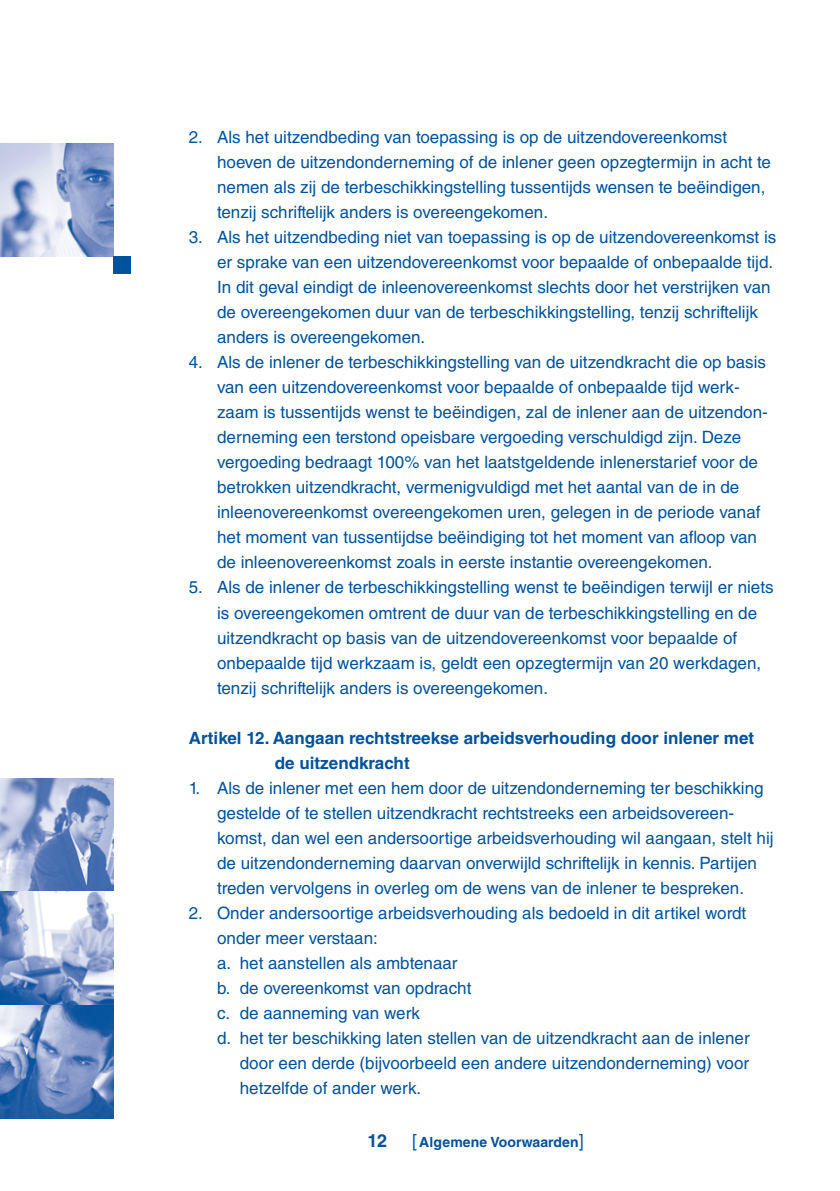
<style>
.page{position:relative;width:840px;height:1191px;background:#fff}
.page>*{position:absolute;margin:0;border:0;box-sizing:border-box;transform-origin:0 0}
.t1{font:700 18px "Helvetica LT Std";color:#01529c}
.t2{font:17px/25px "Helvetica LT Std";color:#01529c}
.t3{font:700 17px/25px "Helvetica LT Std";color:#01529c}
.t4{font:700 14px "Helvetica LT Std";letter-spacing:.01em;color:#01529c}
.s1{font-weight:400;font-size:18px}
</style>
<div class="page">
<img style="left:0;top:778px;width:113px;height:113px">
<svg style="left:0;top:891px;width:113px;height:114px"></svg>
<svg style="left:0;top:1005px;width:113px;height:113px;background:#6e8ec1"></svg>
<img style="left:0;top:143px;width:113px;height:114px">
<div style="left:113px;top:257px;width:17px;height:17px;background:#01529c"></div>
<p class="t2" style="left:217px;top:125px;width:555px;text-indent:-28px">2. Als het uitzendbeding van toepassing is op de uitzendovereenkomst hoeven de uitzendonderneming of de inlener geen opzegtermijn in acht te nemen als zij de terbeschikkingstelling tussentijds wensen te beëindigen, tenzij schriftelijk anders is overeengekomen.</p>
<p class="t2" style="left:217px;top:225px;width:560px;text-indent:-28px">3. Als het uitzendbeding niet van toepassing is op de uitzendovereenkomst is er sprake van een uitzendovereenkomst voor bepaalde of onbepaalde tijd.<br>In dit geval eindigt de inleenovereenkomst slechts door het verstrijken van de overeengekomen duur van de terbeschikkingstelling, tenzij schriftelijk anders is overeengekomen.</p>
<p class="t2" style="left:217px;top:350px;width:552px;text-indent:-28px">4. Als de inlener de terbeschikkingstelling van de uitzendkracht die op basis van een uitzendovereenkomst voor bepaalde of onbepaalde tijd werk&shy;zaam is tussentijds wenst te beëindigen, zal de inlener aan de uitzendon&shy;derneming een terstond opeisbare vergoeding verschuldigd zijn. Deze vergoeding bedraagt 100% van het laatstgeldende inlenerstarief voor de betrokken uitzendkracht, vermenigvuldigd met het aantal van de in de inleenovereenkomst overeengekomen uren, gelegen in de periode vanaf het moment van tussentijdse beëindiging tot het moment van afloop van de inleenovereenkomst zoals in eerste instantie overeengekomen.</p>
<p class="t2" style="left:217px;top:575px;width:557px;text-indent:-28px">5. Als de inlener de terbeschikkingstelling wenst te beëindigen terwijl er niets is overeengekomen omtrent de duur van de terbeschikkingstelling en de uitzendkracht op basis van de uitzendovereenkomst voor bepaalde of onbepaalde tijd werkzaam is, geldt een opzegtermijn van 20 werkdagen, tenzij schriftelijk anders is overeengekomen.</p>
<p class="t3" style="left:275px;top:725px;width:480px;text-indent:-86px">Artikel 12. Aangaan rechtstreekse arbeidsverhouding door inlener met de uitzendkracht</p>
<p class="t2" style="left:217px;top:775px;width:557px;text-indent:-28px">1. Als de inlener met een hem door de uitzendonderneming ter beschikking gestelde of te stellen uitzendkracht rechtstreeks een arbeidsovereen&shy;komst, dan wel een andersoortige arbeidsverhouding wil aangaan, stelt hij de uitzendonderneming daarvan onverwijld schriftelijk in kennis. Partijen treden vervolgens in overleg om de wens van de inlener te bespreken.</p>
<p class="t2" style="left:189px;top:900px;width:558px">2. Onder andersoortige arbeidsverhouding als bedoeld in dit artikel wordt</p>
<p class="t2" style="left:217px;top:925px;width:162px">onder meer verstaan:</p>
<p class="t2" style="left:217px;top:950px;width:242px">a. het aanstellen als ambtenaar</p>
<p class="t2" style="left:217px;top:975px;width:256px">b. de overeenkomst van opdracht</p>
<p class="t2" style="left:217px;top:1000px;width:204px">c. de aanneming van werk</p>
<p class="t2" style="left:217px;top:1025px;width:534px">d. het ter beschikking laten stellen van de uitzendkracht aan de inlener</p>
<p class="t2" style="left:240px;top:1050px;width:510px">door een derde (bijvoorbeeld een andere uitzendonderneming) voor</p>
<p class="t2" style="left:240px;top:1075px;width:183px">hetzelfde of ander werk.</p>
<p class="t1" style="left:367px;top:1129px;width:21px">12</p>
<p class="t4" style="left:412px;top:1133px;width:173px"><span class="s1">[</span> Algemene Voorwaarden<span class="s1">]</span></p>
</div>
